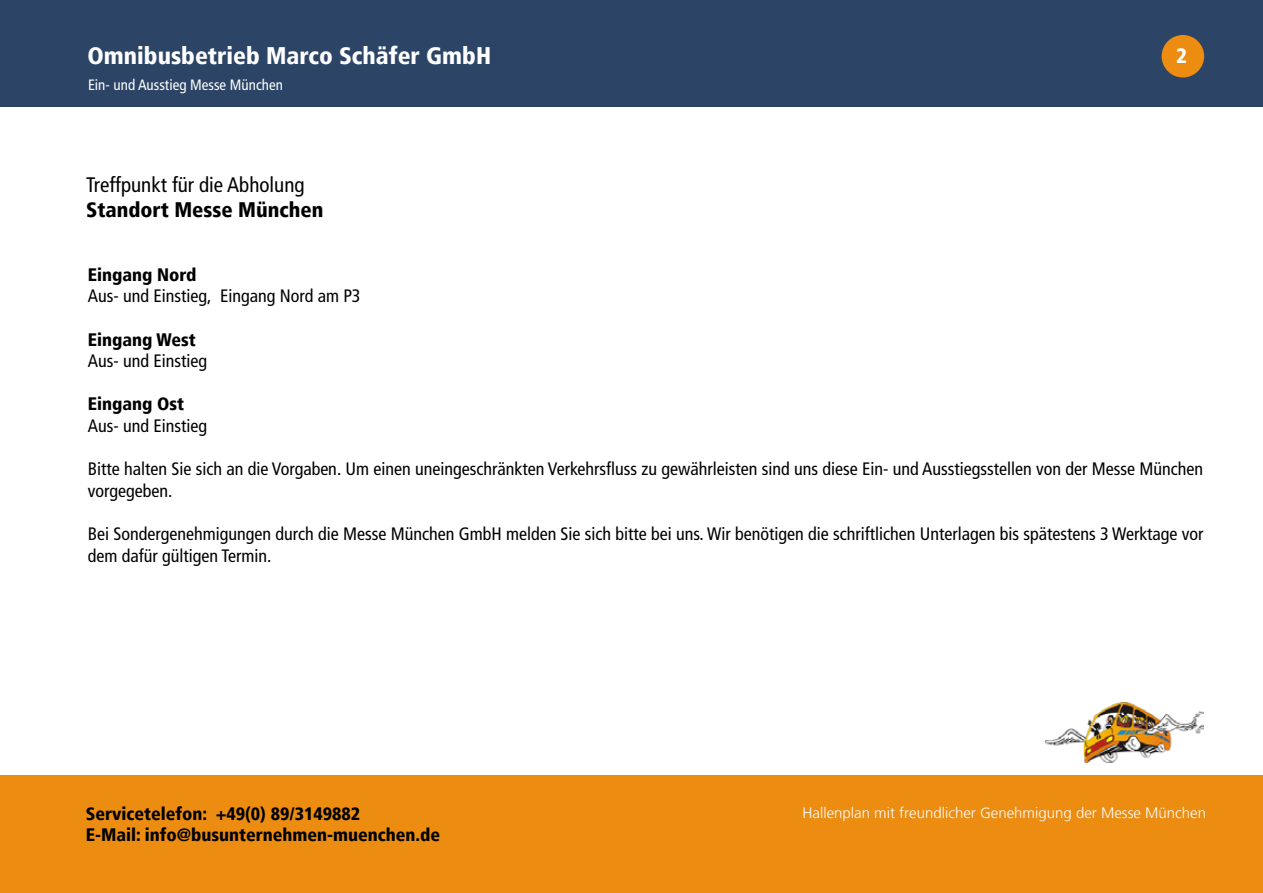
<style>
.page{position:relative;width:1263px;height:893px;background:#fff}
.page>*{position:absolute;margin:0;border:0;box-sizing:border-box;transform-origin:0 0}
.t1{font:900 condensed 24px "Frutiger LT";color:#fff}
.t2{font:condensed 21px "Frutiger LT";color:#000}
.t3{font:900 condensed 21px "Frutiger LT";color:#000}
.t4{font:900 condensed 21px "Frutiger LT";color:#fff}
.t5{font:condensed 18px/21.6px "Frutiger LT";color:#000}
.t6{font:900 condensed 18px/21.6px "Frutiger LT";color:#000}
.t7{font:300 15px "Frutiger LT";color:#fff}
.t8{font:condensed 15px "Frutiger LT";color:#fff}
</style>
<div class="page">
<div style="left:0;top:0;width:1263px;height:106px;background:#2c4466"></div>
<div style="left:1161px;top:35px;width:43px;height:43px;background:#ec8c11;border-radius:50%"></div>
<div style="left:0;top:775px;width:1263px;height:118px;background:#ec8c11"></div>
<img style="left:1044px;top:702px;width:159px;height:61px">
<h1 class="t1" style="left:87px;top:41px;width:405px">Omnibusbetrieb Marco Schäfer GmbH</h1>
<p class="t4" style="left:1176px;top:44px;width:12px">2</p>
<p class="t8" style="left:88px;top:76px;width:196px">Ein- und Ausstieg Messe München</p>
<p class="t2" style="left:86px;top:172px;width:220px">Treffpunkt für die Abholung</p>
<p class="t3" style="left:86px;top:197px;width:239px">Standort Messe München</p>
<p class="t6" style="left:88px;top:264px;width:110px">Eingang Nord</p>
<p class="t5" style="left:88px;top:285px;width:274px">Aus- und Einstieg, Eingang Nord am P3</p>
<p class="t6" style="left:88px;top:328px;width:109px">Eingang West</p>
<p class="t5" style="left:88px;top:350px;width:121px">Aus- und Einstieg</p>
<p class="t6" style="left:88px;top:393px;width:98px">Eingang Ost</p>
<p class="t5" style="left:88px;top:415px;width:121px">Aus- und Einstieg</p>
<p class="t5" style="left:88px;top:458px;width:1117px">Bitte halten Sie sich an die Vorgaben. Um einen uneingeschränkten Verkehrsfluss zu gewährleisten sind uns diese Ein- und Ausstiegsstellen von der Messe München vorgegeben.</p>
<p class="t5" style="left:88px;top:523px;width:1117px">Bei Sondergenehmigungen durch die Messe München GmbH melden Sie sich bitte bei uns. Wir benötigen die schriftlichen Unterlagen bis spätestens 3 Werktage vor dem dafür gültigen Termin.</p>
<p class="t6" style="left:86px;top:802px;width:356px">Servicetelefon: +49(0) 89/3149882<br>E-Mail: info@busunternehmen-muenchen.de</p>
<p class="t7" style="left:802px;top:804px;width:405px">Hallenplan mit freundlicher Genehmigung der Messe München</p>
</div>
